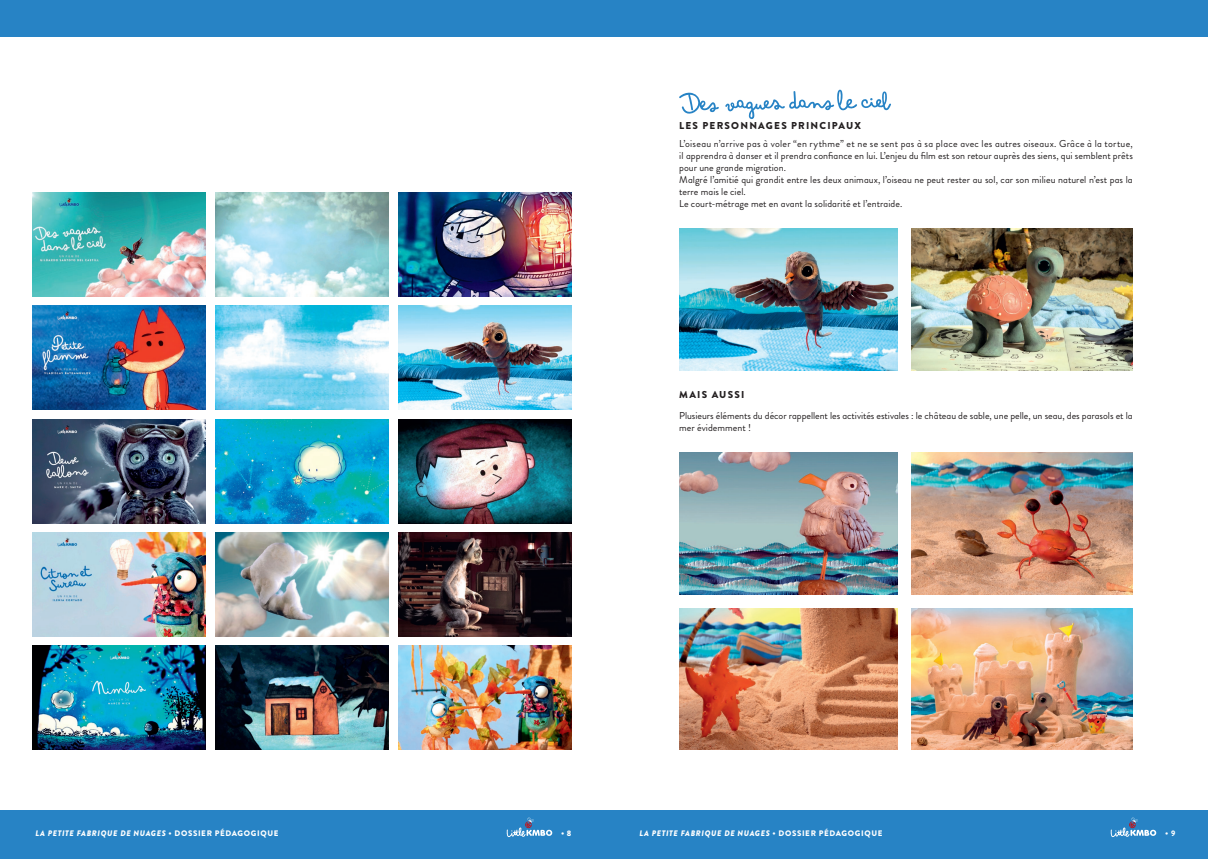
<style>
.page{position:relative;width:1208px;height:859px;background:#fff}
.page>*{position:absolute;margin:0;border:0;box-sizing:border-box;transform-origin:0 0}
.t1{font:10px/12px "Brandon Grotesque";letter-spacing:.005em;color:#231f20}
.t2{font:900 10px "Brandon Grotesque";letter-spacing:.12em;color:#231f20}
.t3{font:italic 900 8px "Brandon Grotesque";letter-spacing:.08em;color:#fff}
.t4{font:900 8px "Brandon Grotesque";color:#fff}
.s1{font-style:normal}
</style>
<div class="page">
<div style="left:0;top:811px;width:604px;height:48px;background:#2783c5"></div>
<div style="left:604px;top:811px;width:604px;height:48px;background:#2783c5"></div>
<div style="left:0;top:0;width:604px;height:37px;background:#2783c5"></div>
<div style="left:604px;top:0;width:604px;height:37px;background:#2783c5"></div>
<svg style="left:506px;top:817px;width:46px;height:20px"></svg>
<svg style="left:1110px;top:817px;width:46px;height:20px"></svg>
<img style="left:33px;top:533px;width:173px;height:103px">
<img style="left:33px;top:192px;width:173px;height:104px">
<img style="left:33px;top:419px;width:173px;height:104px">
<img style="left:33px;top:646px;width:173px;height:104px">
<img style="left:33px;top:306px;width:173px;height:104px">
<img style="left:215px;top:306px;width:173px;height:104px">
<img style="left:215px;top:533px;width:173px;height:103px">
<img style="left:215px;top:192px;width:173px;height:104px">
<img style="left:215px;top:646px;width:173px;height:104px">
<img style="left:215px;top:419px;width:173px;height:104px">
<img style="left:398px;top:646px;width:173px;height:104px">
<img style="left:398px;top:306px;width:173px;height:104px">
<img style="left:398px;top:533px;width:173px;height:103px">
<img style="left:398px;top:419px;width:173px;height:104px">
<img style="left:398px;top:192px;width:173px;height:104px">
<img style="left:679px;top:228px;width:218px;height:142px">
<img style="left:911px;top:228px;width:221px;height:142px">
<img style="left:679px;top:452px;width:218px;height:142px">
<img style="left:911px;top:452px;width:221px;height:142px">
<img style="left:679px;top:608px;width:218px;height:142px">
<img style="left:911px;top:608px;width:221px;height:142px">
<svg style="left:679px;top:92px;width:40px;height:22px"></svg>
<svg style="left:725px;top:89px;width:166px;height:30px"></svg>
<p class="t2" style="left:679px;top:119px;width:183px">LES PERSONNAGES PRINCIPAUX</p>
<p class="t1" style="left:679px;top:138px;width:455px">L’oiseau n’arrive pas à voler “en rythme” et ne se sent pas à sa place avec les autres oiseaux. Grâce à la tortue, il apprendra à danser et il prendra confiance en lui. L’enjeu du film est son retour auprès des siens, qui semblent prêts pour une grande migration.<br>Malgré l’amitié qui grandit entre les deux animaux, l’oiseau ne peut rester au sol, car son milieu naturel n’est pas la terre mais le ciel.<br>Le court-métrage met en avant la solidarité et l’entraide.</p>
<p class="t2" style="left:679px;top:388px;width:67px">MAIS AUSSI</p>
<p class="t1" style="left:679px;top:410px;width:455px">Plusieurs éléments du décor rappellent les activités estivales : le château de sable, une pelle, un seau, des parasols et la mer évidemment !</p>
<p class="t3" style="left:35px;top:827px;width:244px">LA PETITE FABRIQUE DE NUAGES <span class="s1">• DOSSIER PÉDAGOGIQUE</span></p>
<p class="t4" style="left:561px;top:828px;width:12px">• 8</p>
<p class="t3" style="left:639px;top:827px;width:244px">LA PETITE FABRIQUE DE NUAGES <span class="s1">• DOSSIER PÉDAGOGIQUE</span></p>
<p class="t4" style="left:1165px;top:828px;width:12px">• 9</p>
</div>
